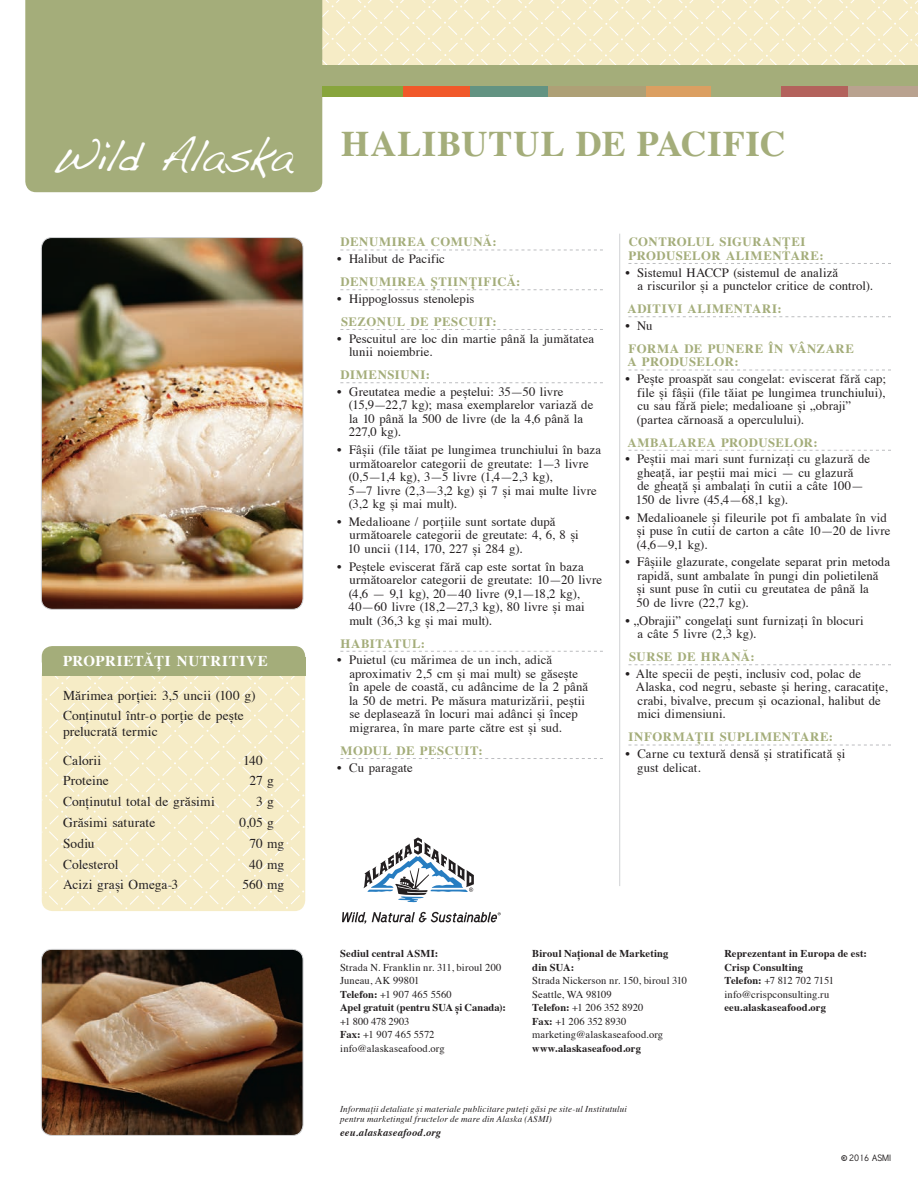
<style>
.page{position:relative;width:918px;height:1188px;background:#fff}
.page>*{position:absolute;margin:0;border:0;box-sizing:border-box;transform-origin:0 0}
.t1{font:39px "Dakota";letter-spacing:-.06em;color:#fff}
.t2{font:700 36px "Times";letter-spacing:.03em;color:#a4ad7a}
.Subhead{font:700 15px "Times";letter-spacing:.045em;color:#fff}
.body{font:13.5px/15.3px "Times";letter-spacing:.01em;color:#231f20}
.t3{font:12.75px/13.5px "Times";letter-spacing:.01em;color:#231f20}
.Subhead_back{font:700 12.75px/13.5px "Times";letter-spacing:.045em;color:#a4ad7a}
.t4{font:10.5px/13.5px "Times";letter-spacing:.015em;color:#231f20}
.t5{font:700 10.5px/13.5px "Times";letter-spacing:.015em;color:#231f20}
.t6{font:italic 700 10.5px "Times";letter-spacing:.02em;color:#231f20}
.t7{font:italic 9px/10.5px "Times";letter-spacing:.025em;color:#231f20}
.t8{font:9px "Tuffy";color:#231f20}
.s1{font-weight:700}
.s2{font-weight:400}
.s3{font-size:13.5px}
</style>
<div class="page">
<svg style="left:322px;top:0;width:596px;height:65px"></svg>
<div style="left:309px;top:65px;width:609px;height:21px;background:#a4ad7a"></div>
<div style="left:25px;top:0;width:297px;height:192px;background:#a4ad7a"></div>
<div style="left:322px;top:86px;width:81px;height:11px;background:#88a53d"></div>
<div style="left:403px;top:86px;width:68px;height:11px;background:#f1592a"></div>
<div style="left:471px;top:86px;width:78px;height:11px;background:#639382"></div>
<div style="left:549px;top:86px;width:97px;height:11px;background:#aea076"></div>
<div style="left:646px;top:86px;width:65px;height:11px;background:#db9f61"></div>
<div style="left:711px;top:86px;width:71px;height:11px;background:#a4ad7a"></div>
<div style="left:782px;top:86px;width:66px;height:11px;background:#b3625c"></div>
<div style="left:848px;top:86px;width:70px;height:11px;background:#b9a28f"></div>
<img style="left:41px;top:239px;width:262px;height:369px">
<div style="left:41px;top:237px;width:262px;height:373px;border:1px solid #d1d2d4;border-radius:11px"></div>
<img style="left:41px;top:949px;width:262px;height:186px">
<div style="left:41px;top:949px;width:262px;height:187px;border:1px solid #d1d2d4;border-radius:11px"></div>
<svg style="left:340px;top:250px;width:263px;height:1px"></svg>
<svg style="left:340px;top:289px;width:263px;height:1px"></svg>
<svg style="left:340px;top:329px;width:263px;height:1px"></svg>
<svg style="left:340px;top:382px;width:263px;height:1px"></svg>
<svg style="left:340px;top:651px;width:263px;height:1px"></svg>
<svg style="left:340px;top:758px;width:263px;height:1px"></svg>
<svg style="left:628px;top:263px;width:263px;height:1px"></svg>
<svg style="left:628px;top:316px;width:263px;height:1px"></svg>
<svg style="left:628px;top:370px;width:263px;height:1px"></svg>
<svg style="left:628px;top:450px;width:263px;height:1px"></svg>
<svg style="left:628px;top:664px;width:263px;height:1px"></svg>
<svg style="left:628px;top:745px;width:263px;height:1px"></svg>
<div style="left:43px;top:905px;width:261px;height:6px;background:#f6ecc6"></div>
<svg style="left:42px;top:676px;width:263px;height:229px"></svg>
<svg style="left:77px;top:676px;width:228px;height:185px"></svg>
<div style="left:42px;top:646px;width:263px;height:26px;background:#a4ad7a;border-radius:10px"></div>
<div style="left:42px;top:657px;width:263px;height:19px;background:#a4ad7a"></div>
<hr style="left:619px;top:234px;width:1px;height:652px;background:#d1d2d4">
<svg style="left:364px;top:837px;width:110px;height:65px"></svg>
<svg style="left:342px;top:912px;width:24px;height:12px"></svg>
<svg style="left:372px;top:912px;width:129px;height:10px"></svg>
<p class="t1" style="left:52px;top:132px;width:243px">Wild Alaska</p>
<p class="Subhead" style="left:63px;top:647px;width:206px">PROPRIETĂȚI NUTRITIVE</p>
<p class="body" style="left:63px;top:686px;width:194px">Mărimea porției: 3,5 uncii (100 g)</p>
<p class="body" style="left:63px;top:707px;width:182px">Conținutul într-o porție de pește prelucrată termic</p>
<p class="body" style="left:63px;top:751px;width:40px">Calorii</p>
<p class="body" style="left:243px;top:751px;width:21px">140</p>
<p class="body" style="left:63px;top:772px;width:47px">Proteine</p>
<p class="body" style="left:249px;top:772px;width:26px">27 g</p>
<p class="body" style="left:63px;top:793px;width:153px">Conținutul total de grăsimi</p>
<p class="body" style="left:256px;top:793px;width:19px">3 g</p>
<p class="body" style="left:63px;top:814px;width:94px">Grăsimi saturate</p>
<p class="body" style="left:239px;top:814px;width:36px">0,05 g</p>
<p class="body" style="left:63px;top:834px;width:33px">Sodiu</p>
<p class="body" style="left:250px;top:834px;width:36px">70 mg</p>
<p class="body" style="left:63px;top:855px;width:57px">Colesterol</p>
<p class="body" style="left:249px;top:855px;width:37px">40 mg</p>
<p class="body" style="left:63px;top:876px;width:117px">Acizi grași Omega-3</p>
<p class="body" style="left:242px;top:876px;width:43px">560 mg</p>
<p class="t2" style="left:341px;top:109px;width:446px">HALIBUTUL DE PACIFIC</p>
<p class="Subhead_back" style="left:341px;top:234px;width:158px">DENUMIREA COMUNĂ:</p>
<p class="t3" style="left:337px;top:251px;width:109px">• Halibut de Pacific</p>
<p class="Subhead_back" style="left:341px;top:274px;width:181px">DENUMIREA ȘTIINȚIFICĂ:</p>
<p class="t3" style="left:337px;top:291px;width:139px">• Hippoglossus stenolepis</p>
<p class="Subhead_back" style="left:341px;top:313px;width:157px">SEZONUL DE PESCUIT:</p>
<p class="t3" style="left:349px;top:330px;width:247px;text-indent:-12px">• Pescuitul are loc din martie până la jumătatea lunii noiembrie.</p>
<p class="Subhead_back" style="left:341px;top:367px;width:91px">DIMENSIUNI:</p>
<p class="t3" style="left:349px;top:384px;width:246px;text-indent:-11px">• Greutatea medie a peștelui: 35—50 livre (15,9—22,7 kg); masa exemplarelor variază de la 10 până la 500 de livre (de la 4,6 până la 227,0 kg).</p>
<p class="t3" style="left:349px;top:442px;width:254px;text-indent:-11px">• Fâșii (file tăiat pe lungimea trunchiului în baza următoarelor categorii de greutate: 1—3 livre (0,5—1,4 kg), 3—5 livre (1,4—2,3 kg),<br>5—7 livre (2,3—3,2 kg) și 7 și mai multe livre (3,2 kg și mai mult).</p>
<p class="t3" style="left:348px;top:514px;width:233px;text-indent:-10px">• Medalioane / porțiile sunt sortate după următoarele categorii de greutate: 4, 6, 8 și<br>10 uncii (114, 170, 227 și 284 g).</p>
<p class="t3" style="left:349px;top:558px;width:255px;text-indent:-11px">• Peștele eviscerat fără cap este sortat în baza următoarelor categorii de greutate: 10—20 livre (4,6 — 9,1 kg), 20—40 livre (9,1—18,2 kg), 40—60 livre (18,2—27,3 kg), 80 livre și mai mult (36,3 kg și mai mult).</p>
<p class="Subhead_back" style="left:341px;top:635px;width:86px">HABITATUL:</p>
<p class="t3" style="left:349px;top:652px;width:241px;text-indent:-12px">• Puietul (cu mărimea de un inch, adică aproximativ 2,5 cm și mai mult) se găsește în apele de coastă, cu adâncime de la 2 până la 50 de metri. Pe măsura maturizării, peștii se deplasează în locuri mai adânci și încep migrarea, în mare parte către est și sud.</p>
<p class="Subhead_back" style="left:341px;top:742px;width:144px">MODUL DE PESCUIT:</p>
<p class="t3" style="left:337px;top:759px;width:77px">• Cu paragate</p>
<p class="Subhead_back" style="left:629px;top:234px;width:197px">CONTROLUL SIGURANȚEI<br>PRODUSELOR ALIMENTARE:</p>
<p class="t3" style="left:637px;top:264px;width:237px;text-indent:-12px">• Sistemul HACCP (sistemul de analiză<br>a riscurilor și a punctelor critice de control).</p>
<p class="Subhead_back" style="left:627px;top:301px;width:156px">ADITIVI ALIMENTARI:</p>
<p class="t3" style="left:625px;top:318px;width:29px">• Nu</p>
<p class="Subhead_back" style="left:627px;top:340px;width:228px">FORMA DE PUNERE ÎN VÂNZARE<br>A PRODUSELOR:</p>
<p class="t3" style="left:637px;top:371px;width:251px;text-indent:-11px">• Pește proaspăt sau congelat: eviscerat fără cap; file și fâșii (file tăiat pe lungimea trunchiului), cu sau fără piele; medalioane și „obraji” (partea cărnoasă a operculului).</p>
<p class="Subhead_back" style="left:627px;top:434px;width:192px">AMBALAREA PRODUSELOR:</p>
<p class="t3" style="left:636px;top:451px;width:236px;text-indent:-10px">• Peștii mai mari sunt furnizați cu glazură de gheață, iar peștii mai mici — cu glazură<br>de gheață și ambalați în cutii a câte 100— 150 de livre (45,4—68,1 kg).</p>
<p class="t3" style="left:637px;top:509px;width:255px;text-indent:-11px">• Medalioanele și fileurile pot fi ambalate în vid și puse în cutii de carton a câte 10—20 de livre (4,6—9,1 kg).</p>
<p class="t3" style="left:637px;top:554px;width:255px;text-indent:-11px">• Fâșiile glazurate, congelate separat prin metoda rapidă, sunt ambalate în pungi din polietilenă<br>și sunt puse în cutii cu greutatea de până la<br>50 de livre (22,7 kg).</p>
<p class="t3" style="left:637px;top:612px;width:228px;text-indent:-12px">• „Obrajii” congelați sunt furnizați în blocuri a câte 5 livre (2,3 kg).</p>
<p class="Subhead_back" style="left:629px;top:649px;width:127px">SURSE DE HRANĂ:</p>
<p class="t3" style="left:636px;top:666px;width:253px;text-indent:-10px">• Alte specii de pești, inclusiv cod, polac de Alaska, cod negru, sebaste și hering, caracatițe, crabi, bivalve, precum și ocazional, halibut de mici dimensiuni.</p>
<p class="Subhead_back" style="left:629px;top:729px;width:206px">INFORMAȚII SUPLIMENTARE:</p>
<p class="t3" style="left:637px;top:746px;width:210px;text-indent:-12px">• Carne cu textură densă și stratificată și gust delicat.</p>
<p class="t4" style="left:340px;top:946px;width:167px"><span class="s1">Sediul central ASMI:<br></span>Strada N. Franklin nr. 311, biroul 200<br>Juneau, AK 99801<br><span class="s1">Telefon:</span> +1 907 465 5560<br><span class="s1">Apel gratuit (pentru SUA și Canada): </span>+1 800 478 2903<br><span class="s1">Fax:</span> +1 907 465 5572 info@alaskaseafood.org</p>
<p class="t4" style="left:532px;top:946px;width:156px"><span class="s1">Biroul Național de Marketing<br>din SUA:<br></span>Strada Nickerson nr. 150, biroul 310<br>Seattle, WA 98109<br><span class="s1">Telefon:</span> +1 206 352 8920<br><span class="s1">Fax:</span> +1 206 352 8930 marketing@alaskaseafood.org <span class="s1">www.alaskaseafood.org</span></p>
<p class="t5" style="left:724px;top:946px;width:144px">Reprezentant in Europa de est:<br>Crisp Consulting<br>Telefon: <span class="s2">+7 812 702 7151 info@crispconsulting.ru </span>eeu.alaskaseafood.org</p>
<p class="t7" style="left:340px;top:1103px;width:288px">Informații detaliate și materiale publicitare puteți găsi pe site-ul Institutului pentru marketingul fructelor de mare din Alaska (ASMI)</p>
<p class="t6" style="left:340px;top:1122px;width:103px">eeu.alaskaseafood.org</p>
<p class="t8" style="left:841px;top:1152px;width:51px"><span class="s3">©</span> 2016 ASMI</p>
</div>
